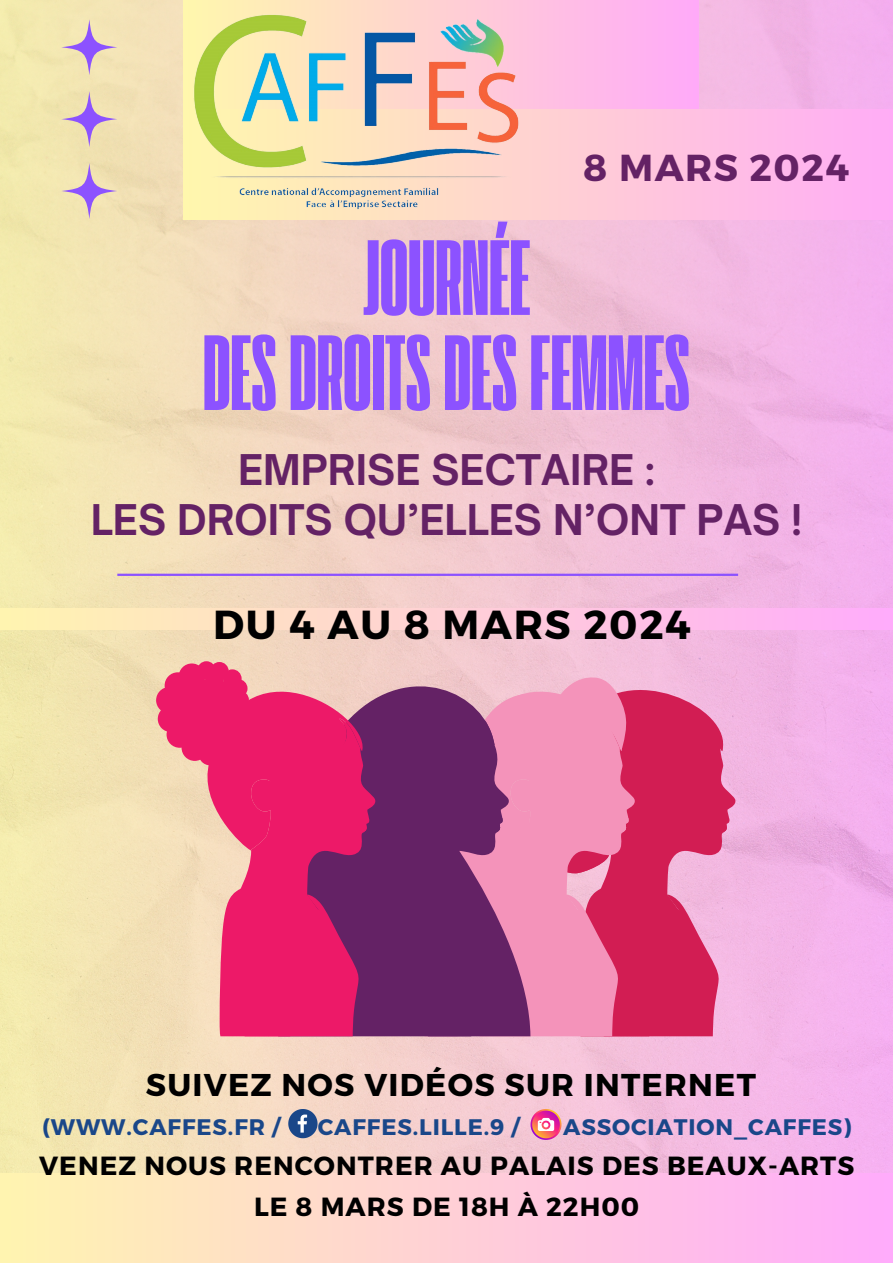
<style>
.page{position:relative;width:893px;height:1263px;background:#fff}
.page>*{position:absolute;margin:0;border:0;box-sizing:border-box;transform-origin:0 0}
.t1{font:112.43px/95.1px "Extenda 30 Deca";color:#8c52ff;text-align:center}
.t2{font:700 40.5px/50.6px "Open Sauce One";color:#642265;text-align:center}
.t3{font:700 40.5px "Montserrat";letter-spacing:.04em;color:#000}
.t4{font:700 37.5px "Montserrat";letter-spacing:.04em;color:#642265}
.t5{font:700 31.5px "Montserrat";letter-spacing:.04em;color:#000}
.t6{font:700 26.25px "Montserrat";letter-spacing:.04em;color:#000}
.t7{font:700 22.5px "Montserrat";letter-spacing:.04em;color:#1a4789}
</style>
<div class="page">
<img style="left:0;top:0;width:893px;height:1174px">
<div style="left:183px;top:0;width:515px;height:219px;background:linear-gradient(to right,#fff7ad,#ffaaf8)"></div>
<div style="left:183px;top:109px;width:710px;height:110px;background:linear-gradient(to right,#fff7ad,#ffacf6)"></div>
<div style="left:0;top:1174px;width:893px;height:89px;background:linear-gradient(to right,#fff4b0,#ffacfb)"></div>
<div style="left:0;top:609px;width:893px;height:20px;background:linear-gradient(to right,#fff4b0,#ffacfb)"></div>
<svg style="left:61px;top:19px;width:56px;height:56px;background:#e2ccc0"></svg>
<svg style="left:61px;top:91px;width:56px;height:56px;background:#dfcabd"></svg>
<svg style="left:61px;top:163px;width:56px;height:56px;background:#e0cbbe"></svg>
<hr style="left:117px;top:574px;width:621px;height:2px;background:#8c52ff">
<div style="left:182px;top:734px;width:26px;height:27px;background:#ed1968;border-radius:50%"></div>
<div style="left:167px;top:721px;width:26px;height:27px;background:#ed1968;border-radius:50%"></div>
<div style="left:158px;top:706px;width:26px;height:26px;background:#ed1968;border-radius:50%"></div>
<div style="left:156px;top:687px;width:26px;height:26px;background:#ed1968;border-radius:50%"></div>
<div style="left:179px;top:663px;width:26px;height:27px;background:#ed1968;border-radius:50%"></div>
<div style="left:176px;top:679px;width:51px;height:51px;background:#ed1968;border-radius:50%"></div>
<div style="left:188px;top:700px;width:51px;height:51px;background:#ed1968;border-radius:50%"></div>
<div style="left:165px;top:672px;width:26px;height:27px;background:#ed1968;border-radius:50%"></div>
<svg style="left:197px;top:634px;width:537px;height:402px;background:#ca5989"></svg>
<img style="left:187px;top:9px;width:343px;height:208px">
<svg style="left:288px;top:1109px;width:29px;height:29px"></svg>
<svg style="left:530px;top:1109px;width:31px;height:31px"></svg>
<p class="t4" style="left:583px;top:143px;width:267px">8 MARS 2024</p>
<p class="t1" style="left:203px;top:240px;width:488px">JOURNÉE<br>DESDROITSDESFEMMES</p>
<p class="t2" style="left:91px;top:444px;width:713px">EMPRISE SECTAIRE :<br>LES DROITS QU’ELLES N’ONT PAS !</p>
<p class="t3" style="left:213px;top:598px;width:479px">DU 4 AU 8 MARS 2024</p>
<h2 class="t5" style="left:146px;top:1064px;width:611px">SUIVEZ NOS VIDÉOS SUR INTERNET</h2>
<h1 class="t7" style="left:42px;top:1112px;width:239px">(WWW.CAFFES.FR /</h1>
<h1 class="t7" style="left:318px;top:1112px;width:203px">CAFFES.LILLE.9 /</h1>
<h1 class="t7" style="left:563px;top:1112px;width:290px">ASSOCIATION_CAFFES)</h1>
<h2 class="t6" style="left:39px;top:1148px;width:816px">VENEZ NOUS RENCONTRER AU PALAIS DES BEAUX-ARTS</h2>
<h2 class="t6" style="left:254px;top:1189px;width:387px">LE 8 MARS DE 18H À 22H00</h2>
</div>
